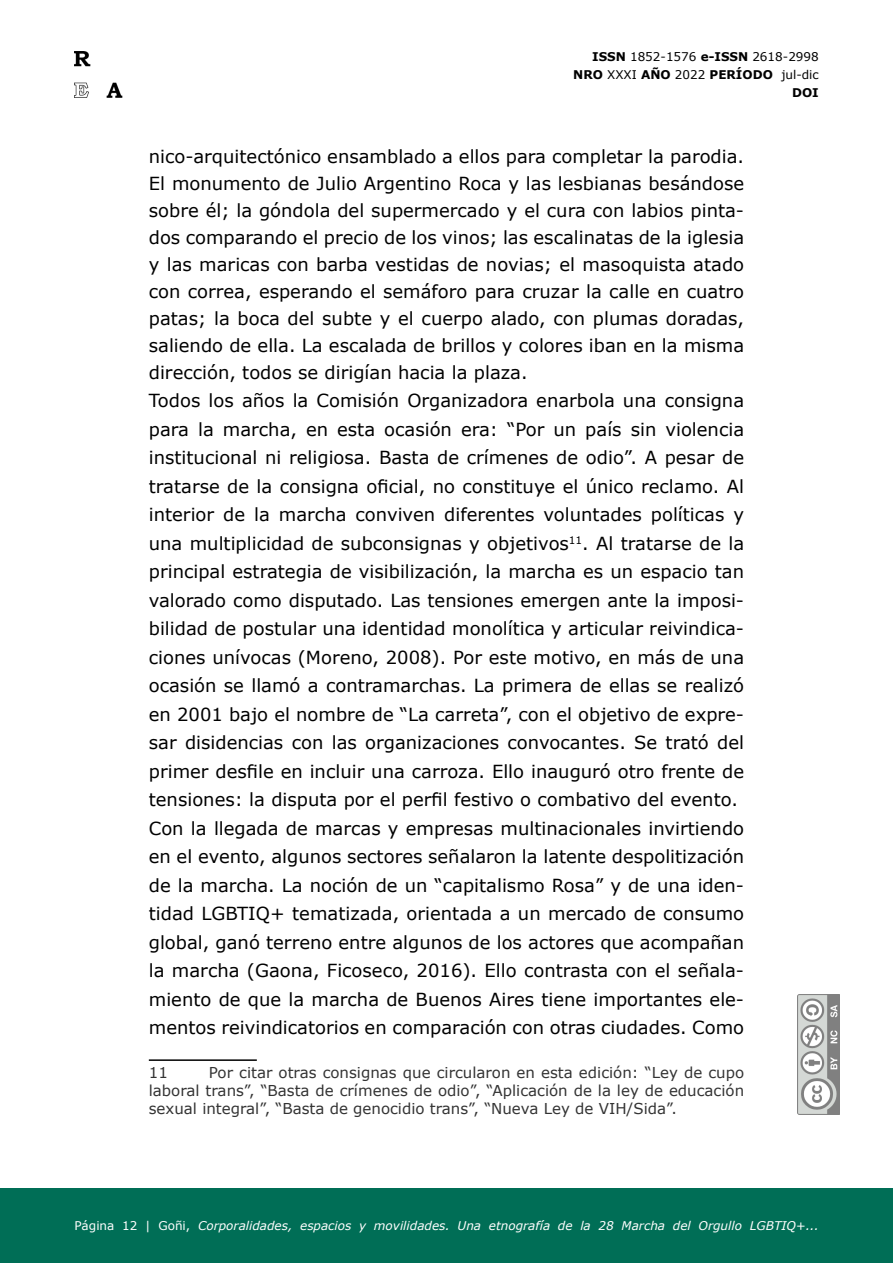
<style>
.page{position:relative;width:893px;height:1263px;background:#fff}
.page>*{position:absolute;margin:0;border:0;box-sizing:border-box;transform-origin:0 0}
.t1{font:18px/28.5px "Verdana";color:#000;text-align:justify}
.Notas_a_pie{font:15px/18px "Verdana";color:#333;text-align:justify}
.t2{font:italic 12px "Verdana";color:#fff}
.t3{font:12px/18px "Verdana";color:#000;text-align:right}
.s1{font-weight:700}
.s2{font-style:normal}
</style>
<div class="page">
<img style="left:798px;top:994px;width:42px;height:120px">
<div style="left:0;top:1188px;width:893px;height:75px;background:#006e56"></div>
<img style="left:74px;top:52px;width:49px;height:45px">
<hr style="left:149px;top:1059px;width:108px;height:2px;background:#000">
<p class="t3" style="left:573px;top:47px;width:247px"><span class="s1">ISSN</span> 1852-1576 <span class="s1">e-ISSN</span> 2618-2998<br><span class="s1">NRO</span> XXXI <span class="s1">AÑO</span> 2022 <span class="s1">PERÍODO</span> jul-dic<br><span class="s1">DOI</span></p>
<p class="t1" style="left:149px;top:142px;width:597px;line-height:27px">nico-arquitectónico ensamblado a ellos para completar la parodia.<br>El monumento de Julio Argentino Roca y las lesbianas besándose sobre él; la góndola del supermercado y el cura con labios pinta&shy;dos comparando el precio de los vinos; las escalinatas de la iglesia y las maricas con barba vestidas de novias; el masoquista atado con correa, esperando el semáforo para cruzar la calle en cuatro patas; la boca del subte y el cuerpo alado, con plumas doradas, saliendo de ella. La escalada de brillos y colores iban en la misma dirección, todos se dirigían hacia la plaza.</p>
<p class="t1" style="left:149px;top:386px;width:597px">Todos los años la Comisión Organizadora enarbola una consigna para la marcha, en esta ocasión era: “Por un país sin violencia institucional ni religiosa. Basta de crímenes de odio”. A pesar de tratarse de la consigna oficial, no constituye el único reclamo. Al interior de la marcha conviven diferentes voluntades políticas y una multiplicidad de subconsignas y objetivos<sup>11</sup>. Al tratarse de la principal estrategia de visibilización, la marcha es un espacio tan valorado como disputado. Las tensiones emergen ante la imposi&shy;bilidad de postular una identidad monolítica y articular reivindica&shy;ciones unívocas (Moreno, 2008). Por este motivo, en más de una ocasión se llamó a contramarchas. La primera de ellas se realizó en 2001 bajo el nombre de “La carreta”, con el objetivo de expre&shy;sar disidencias con las organizaciones convocantes. Se trató del primer desfile en incluir una carroza. Ello inauguró otro frente de tensiones: la disputa por el perfil festivo o combativo del evento.</p>
<p class="t1" style="left:149px;top:814px;width:597px">Con la llegada de marcas y empresas multinacionales invirtiendo en el evento, algunos sectores señalaron la latente despolitización de la marcha. La noción de un “capitalismo Rosa” y de una iden&shy;tidad LGBTIQ+ tematizada, orientada a un mercado de consumo global, ganó terreno entre algunos de los actores que acompañan la marcha (Gaona, Ficoseco, 2016). Ello contrasta con el señala&shy;miento de que la marcha de Buenos Aires tiene importantes ele&shy;mentos reivindicatorios en comparación con otras ciudades. Como</p>
<p class="Notas_a_pie" style="left:149px;top:1063px;width:21px">11</p>
<p class="Notas_a_pie" style="left:149px;top:1063px;width:597px;text-indent:60px">Por citar otras consignas que circularon en esta edición: “Ley de cupo laboral trans”, “Basta de crímenes de odio”, “Aplicación de la ley de educación sexual integral”, “Basta de genocidio trans”, “Nueva Ley de VIH/Sida”.</p>
<p class="t2" style="left:74px;top:1217px;width:746px"><span class="s2">Página 12 | Goñi,</span> Corporalidades, espacios y movilidades. Una etnografía de la 28 Marcha del Orgullo LGBTIQ+...</p>
</div>
